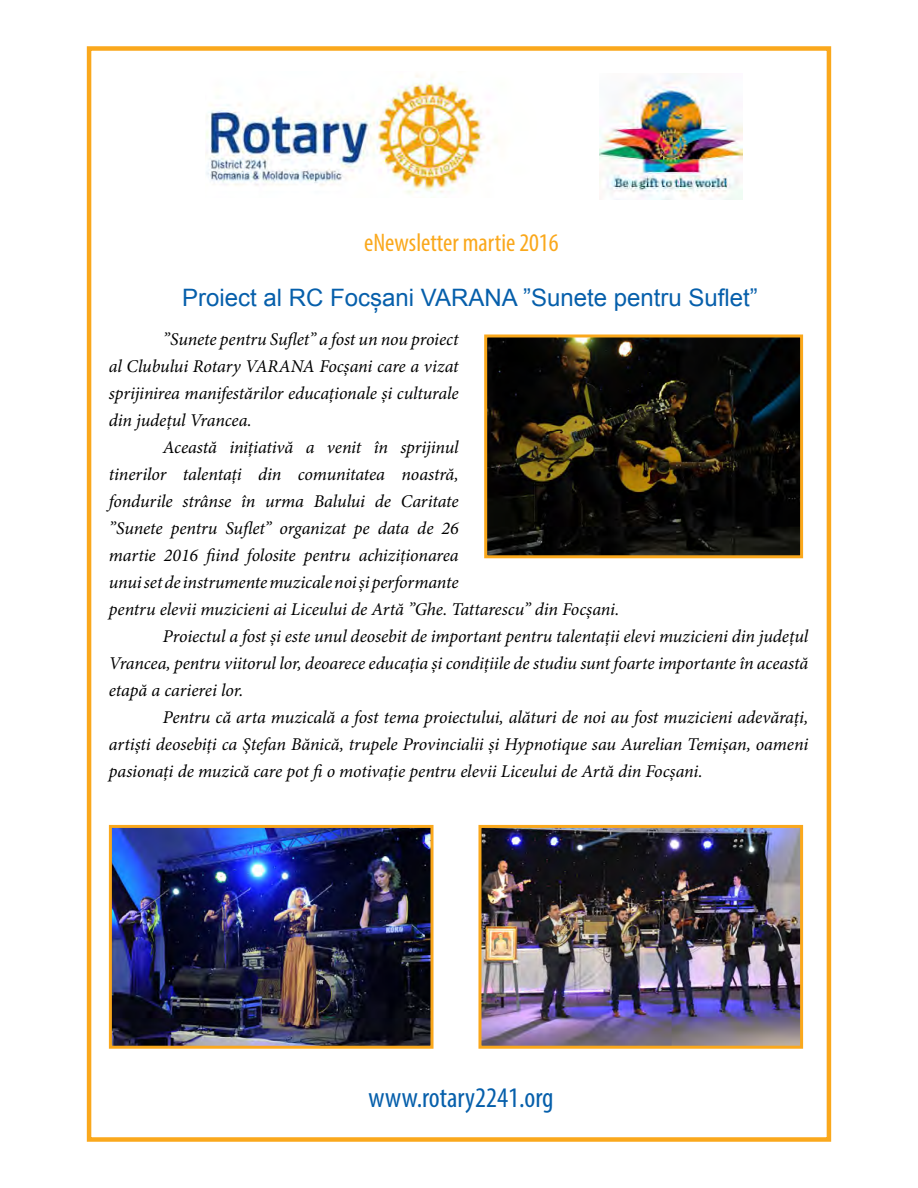
<style>
.page{position:relative;width:918px;height:1188px;background:#fff}
.page>*{position:absolute;margin:0;border:0;box-sizing:border-box;transform-origin:0 0}
.t1{font:condensed 28.5px "Myriad Pro";color:#065fab}
.t2{font:condensed 25.5px "Myriad Pro";color:#faa81c}
.t3{font:24px "Arial";color:#065fab}
.t4{font:italic 18px/27px "Minion Pro";letter-spacing:-.01em;color:#000;text-align:justify}
</style>
<div class="page">
<div style="left:87px;top:46px;width:744px;height:1096px;border:4px solid #faa81c"></div>
<img style="left:206px;top:74px;width:292px;height:120px">
<img style="left:599px;top:73px;width:143px;height:127px">
<img style="left:488px;top:338px;width:311px;height:216px">
<div style="left:484px;top:334px;width:319px;height:224px;border:3px solid #faa81c"></div>
<img style="left:113px;top:829px;width:317px;height:216px">
<div style="left:109px;top:825px;width:325px;height:224px;border:3px solid #faa81c"></div>
<img style="left:482px;top:829px;width:317px;height:216px">
<div style="left:478px;top:825px;width:325px;height:224px;border:3px solid #faa81c"></div>
<h2 class="t2" style="left:364px;top:227px;width:196px">eNewsletter martie 2016</h2>
<h3 class="t3" style="left:182px;top:282px;width:577px">Proiect al RC Focșani VARANA ”Sunete pentru Suflet”</h3>
<p class="t4" style="left:109px;top:325px;width:351px;text-indent:54px">”Sunete pentru Suflet” a fost un nou proiect al Clubului Rotary VARANA Focșani care a vizat sprijinirea manifestărilor educaționale și culturale din județul Vrancea.</p>
<p class="t4" style="left:163px;top:433px;width:297px">Această inițiativă a venit în sprijinul</p>
<p class="t4" style="left:109px;top:460px;width:351px">tinerilor talentați din comunitatea noastră,</p>
<p class="t4" style="left:109px;top:487px;width:351px">fondurile strânse în urma Balului de Caritate</p>
<p class="t4" style="left:109px;top:514px;width:351px">”Sunete pentru Suflet” organizat pe data de 26</p>
<p class="t4" style="left:109px;top:541px;width:351px">martie 2016 fiind folosite pentru achiziționarea</p>
<p class="t4" style="left:109px;top:568px;width:351px">unui set de instrumente muzicale noi și performante</p>
<p class="t4" style="left:109px;top:595px;width:512px">pentru elevii muzicieni ai Liceului de Artă ”Ghe. Tattarescu” din Focșani.</p>
<p class="t4" style="left:163px;top:622px;width:647px">Proiectul a fost și este unul deosebit de important pentru talentații elevi muzicieni din județul</p>
<p class="t4" style="left:109px;top:649px;width:701px">Vrancea, pentru viitorul lor, deoarece educația și condițiile de studiu sunt foarte importante în această</p>
<p class="t4" style="left:109px;top:676px;width:136px">etapă a carierei lor.</p>
<p class="t4" style="left:163px;top:703px;width:647px">Pentru că arta muzicală a fost tema proiectului, alături de noi au fost muzicieni adevărați,</p>
<p class="t4" style="left:109px;top:730px;width:701px">artiști deosebiți ca Ștefan Bănică, trupele Provincialii și Hypnotique sau Aurelian Temișan, oameni</p>
<p class="t4" style="left:109px;top:757px;width:595px">pasionați de muzică care pot fi o motivație pentru elevii Liceului de Artă din Focșani.</p>
<h1 class="t1" style="left:368px;top:1080px;width:187px">www.rotary2241.org</h1>
</div>
